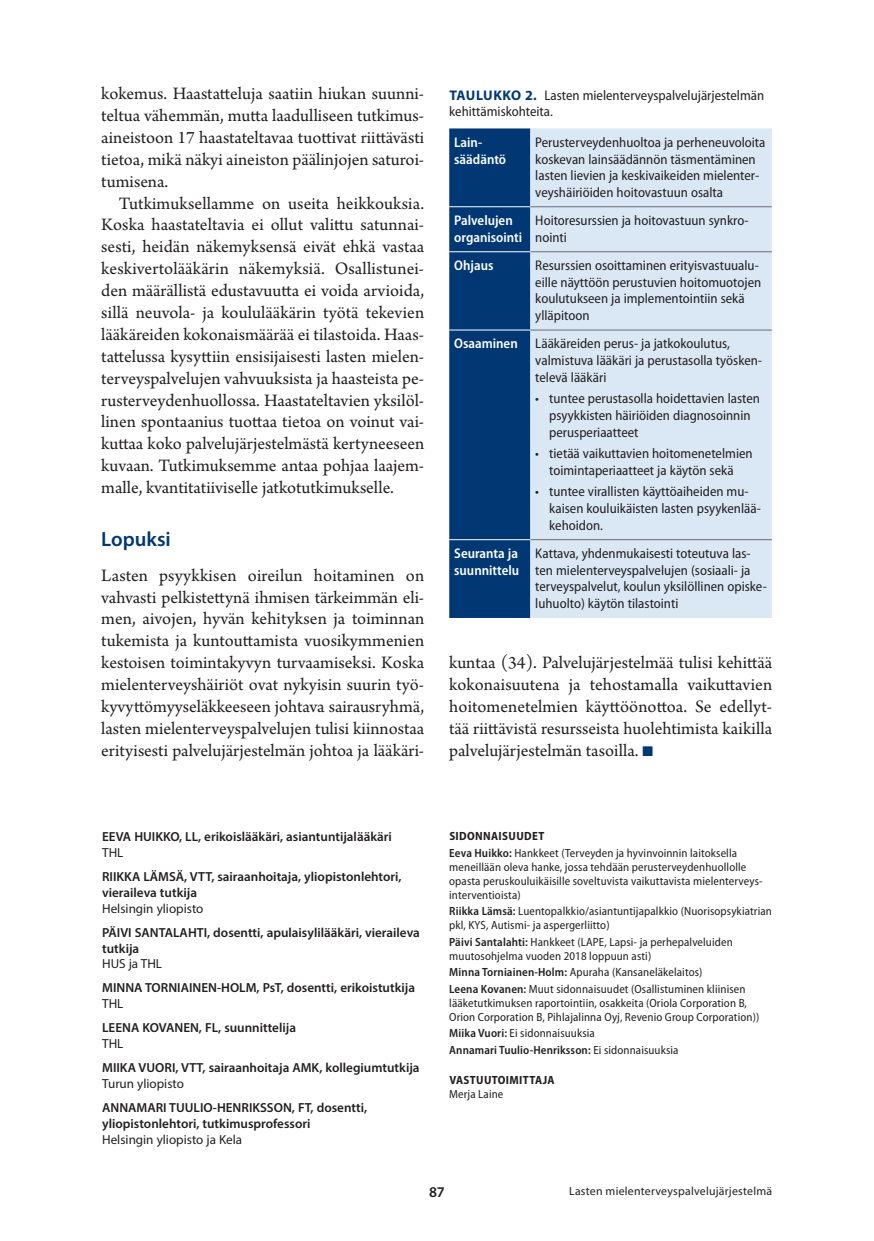
<style>
.page{position:relative;width:874px;height:1241px;background:#fff}
.page>*{position:absolute;margin:0;border:0;box-sizing:border-box;transform-origin:0 0}
.v1{font:600 20.65px "Myriad Pro";color:#013874}
.l_ei_sis{font:18.38px/21.9px "Arno Pro";color:#231f20;text-align:justify}
.t1{font:600 14.88px "Myriad Pro";color:#231f20}
.t{font:semi-condensed 14px/16.6px "Myriad Pro";color:#231f20}
.t_pl{font:600 semi-condensed 14px/16.6px "Myriad Pro";color:#fff}
.ko{font:600 13.12px/15.8px "Myriad Pro";color:#231f20}
.ko-2{font:13.12px "Myriad Pro";color:#231f20}
.Sidonnaisuudet_txt{font:semi-condensed 11.9px/14px "Myriad Pro";letter-spacing:.01em;color:#231f20}
.Sidonnaisuudet_txt-2{font:600 semi-condensed 11.9px "Myriad Pro";letter-spacing:.01em;color:#231f20}
.Ala{font:11.9px "Myriad Pro";letter-spacing:.02em;color:#231f20}
.Sidonnaisuudet_ots{font:700 semi-condensed 11.9px "Myriad Pro";letter-spacing:.03em;color:#231f20}
.s1{font-weight:700;font-stretch:normal;color:#013874}
.s2{color:#013874}
.s3{font-weight:600}
.s4{font-weight:400}
</style>
<div class="page">
<svg style="left:449px;top:128px;width:81px;height:490px;background:#093e78"></svg>
<div style="left:530px;top:128px;width:241px;height:490px;background:#dae7f5"></div>
<hr style="left:530px;top:206px;width:241px;height:1px;background:#6c6d70">
<hr style="left:530px;top:251px;width:241px;height:1px;background:#6c6d70">
<hr style="left:530px;top:329px;width:241px;height:1px;background:#6c6d70">
<hr style="left:530px;top:539px;width:241px;height:1px;background:#6c6d70">
<hr style="left:449px;top:206px;width:81px;height:1px;background:#fff">
<hr style="left:449px;top:251px;width:81px;height:1px;background:#fff">
<hr style="left:449px;top:329px;width:81px;height:1px;background:#fff">
<hr style="left:449px;top:539px;width:81px;height:1px;background:#fff">
<p class="l_ei_sis" style="left:101px;top:84px;width:324px">kokemus. Haastatteluja saatiin hiukan suunni&shy;teltua vähemmän, mutta laadulliseen tutkimus&shy;aineistoon 17 haastateltavaa tuottivat riittävästi tietoa, mikä näkyi aineiston päälinjojen saturoi&shy;tumisena.</p>
<p class="l_ei_sis" style="left:101px;top:193px;width:324px;text-indent:17px">Tutkimuksellamme on useita heikkouksia.<br>Koska haastateltavia ei ollut valittu satunnai&shy;sesti, heidän näkemyksensä eivät ehkä vastaa keskivertolääkärin näkemyksiä. Osallistunei&shy;den määrällistä edustavuutta ei voida arvioida, sillä neuvola- ja koululääkärin työtä tekevien lääkäreiden kokonaismäärää ei tilastoida. Haas&shy;tattelussa kysyttiin ensisijaisesti lasten mielen&shy;terveyspalvelujen vahvuuksista ja haasteista pe&shy;rusterveydenhuollossa. Haastateltavien yksilöl&shy;linen spontaanius tuottaa tietoa on voinut vai&shy;kuttaa koko palvelujärjestelmästä kertyneeseen kuvaan. Tutkimuksemme antaa pohjaa laajem&shy;malle, kvantitatiiviselle jatkotutkimukselle.</p>
<p class="v1" style="left:101px;top:525px;width:71px">Lopuksi</p>
<p class="l_ei_sis" style="left:101px;top:565px;width:324px">Lasten psyykkisen oireilun hoitaminen on vahvasti pelkistettynä ihmisen tärkeimmän eli&shy;men, aivojen, hyvän kehityksen ja toiminnan tukemista ja kuntouttamista vuosikymmenien kestoisen toimintakyvyn turvaamiseksi. Koska mielenterveyshäiriöt ovat nykyisin suurin työ&shy;kyvyttömyyseläkkeeseen johtava sairausryhmä, lasten mielenterveyspalvelujen tulisi kiinnostaa erityisesti palvelujärjestelmän johtoa ja lääkäri-</p>
<p class="t" style="left:449px;top:87px;width:316px"><span class="s1">TAULUKKO 2.</span> Lasten mielenterveyspalvelujärjestelmän kehittämiskohteita.</p>
<p class="t_pl" style="left:454px;top:134px;width:53px">Lain&shy;säädäntö</p>
<p class="t" style="left:535px;top:134px;width:231px">Perusterveydenhuoltoa ja perheneuvoloita koskevan lainsäädännön täsmentäminen lasten lievien ja keskivaikeiden mielenter&shy;veyshäiriöiden hoitovastuun osalta</p>
<p class="t_pl" style="left:454px;top:212px;width:69px">Palvelujen organisointi</p>
<p class="t" style="left:535px;top:212px;width:215px">Hoitoresurssien ja hoitovastuun synkro&shy;nointi</p>
<p class="t_pl" style="left:454px;top:257px;width:41px">Ohjaus</p>
<p class="t" style="left:535px;top:257px;width:227px">Resurssien osoittaminen erityisvastuualu&shy;eille näyttöön perustuvien hoitomuotojen koulutukseen ja implementointiin sekä ylläpitoon</p>
<p class="t_pl" style="left:454px;top:335px;width:65px">Osaaminen</p>
<p class="t" style="left:535px;top:335px;width:228px">Lääkäreiden perus- ja jatkokoulutus, valmistuva lääkäri ja perustasolla työsken&shy;televä lääkäri</p>
<p class="t" style="left:549px;top:390px;width:212px;text-indent:-14px">• tuntee perustasolla hoidettavien lasten psyykkisten häiriöiden diagnosoinnin perusperiaatteet</p>
<p class="t" style="left:535px;top:445px;width:219px;text-align:center">• tietää vaikuttavien hoitomenetelmien toimintaperiaatteet ja käytön sekä</p>
<p class="t" style="left:549px;top:483px;width:213px;text-indent:-14px">• tuntee virallisten käyttöaiheiden mu&shy;kaisen kouluikäisten lasten psyykenlää&shy;kehoidon.</p>
<p class="t_pl" style="left:454px;top:544px;width:66px">Seuranta ja suunnittelu</p>
<p class="t" style="left:535px;top:545px;width:233px">Kattava, yhdenmukaisesti toteutuva las&shy;ten mielenterveyspalvelujen (sosiaali- ja terveyspalvelut, koulun yksilöllinen opiske&shy;luhuolto) käytön tilastointi</p>
<p class="l_ei_sis" style="left:449px;top:652px;width:324px">kuntaa (34). Palvelujärjestelmää tulisi kehittää kokonaisuutena ja tehostamalla vaikuttavien hoitomenetelmien käyttöönottoa. Se edellyt&shy;tää riittävistä resursseista huolehtimista kaikilla palvelujärjestelmän tasoilla. <span class="s2">■</span></p>
<p class="ko" style="left:102px;top:828px;width:291px">EEVA HUIKKO, LL, erikoislääkäri, asiantuntijalääkäri</p>
<p class="ko-2" style="left:102px;top:844px;width:23px">THL</p>
<p class="ko" style="left:102px;top:868px;width:301px">RIIKKA LÄMSÄ, VTT, sairaanhoitaja, yliopistonlehtori, vieraileva tutkija</p>
<p class="ko-2" style="left:102px;top:899px;width:103px">Helsingin yliopisto</p>
<p class="ko" style="left:102px;top:924px;width:319px">PÄIVI SANTALAHTI, dosentti, apulaisylilääkäri, vieraileva tutkija</p>
<p class="ko-2" style="left:102px;top:955px;width:61px">HUS ja THL</p>
<p class="ko" style="left:102px;top:979px;width:314px">MINNA TORNIAINEN-HOLM, PsT, dosentti, erikoistutkija</p>
<p class="ko-2" style="left:102px;top:995px;width:23px">THL</p>
<p class="ko" style="left:102px;top:1019px;width:195px">LEENA KOVANEN, FL, suunnittelija</p>
<p class="ko-2" style="left:102px;top:1035px;width:23px">THL</p>
<p class="ko" style="left:102px;top:1059px;width:319px">MIIKA VUORI, VTT, sairaanhoitaja AMK, kollegiumtutkija</p>
<p class="ko-2" style="left:102px;top:1075px;width:83px">Turun yliopisto</p>
<p class="ko" style="left:102px;top:1099px;width:266px">ANNAMARI TUULIO-HENRIKSSON, FT, dosentti, yliopistonlehtori, tutkimusprofessori</p>
<p class="ko-2" style="left:102px;top:1131px;width:141px">Helsingin yliopisto ja Kela</p>
<p class="Sidonnaisuudet_ots" style="left:449px;top:828px;width:96px">SIDONNAISUUDET</p>
<p class="Sidonnaisuudet_txt" style="left:449px;top:845px;width:315px"><span class="s3">Eeva Huikko:</span> Hankkeet (Terveyden ja hyvinvoinnin laitoksella meneillään oleva hanke, jossa tehdään perusterveydenhuollolle opasta peruskouluikäisille soveltuvista vaikuttavista mielenterveys&shy;interventioista)</p>
<p class="Sidonnaisuudet_txt" style="left:449px;top:903px;width:324px"><span class="s3">Riikka Lämsä:</span> Luentopalkkio/asiantuntijapalkkio (Nuorisopsykiatrian pkl, KYS, Autismi- ja aspergerliitto)</p>
<p class="Sidonnaisuudet_txt" style="left:449px;top:934px;width:285px"><span class="s3">Päivi Santalahti:</span> Hankkeet (LAPE, Lapsi- ja perhepalveluiden muutosohjelma vuoden 2018 loppuun asti)</p>
<p class="Sidonnaisuudet_txt" style="left:449px;top:964px;width:254px"><span class="s3">Minna Torniainen-Holm:</span> Apuraha (Kansaneläkelaitos)</p>
<p class="Sidonnaisuudet_txt" style="left:449px;top:981px;width:311px"><span class="s3">Leena Kovanen:</span> Muut sidonnaisuudet (Osallistuminen kliinisen lääketutkimuksen raportointiin, osakkeita (Oriola Corporation B,<br>Orion Corporation B, Pihlajalinna Oyj, Revenio Group Corporation))</p>
<p class="Sidonnaisuudet_txt" style="left:449px;top:1025px;width:147px"><span class="s3">Miika Vuori:</span> Ei sidonnaisuuksia</p>
<p class="Sidonnaisuudet_txt-2" style="left:449px;top:1041px;width:231px">Annamari Tuulio-Henriksson: <span class="s4">Ei sidonnaisuuksia</span></p>
<p class="Sidonnaisuudet_ots" style="left:449px;top:1072px;width:107px">VASTUUTOIMITTAJA</p>
<p class="Sidonnaisuudet_txt" style="left:449px;top:1086px;width:56px">Merja Laine</p>
<p class="t1" style="left:429px;top:1182px;width:17px">87</p>
<p class="Ala" style="left:569px;top:1183px;width:204px">Lasten mielenterveyspalvelujärjestelmä</p>
</div>
